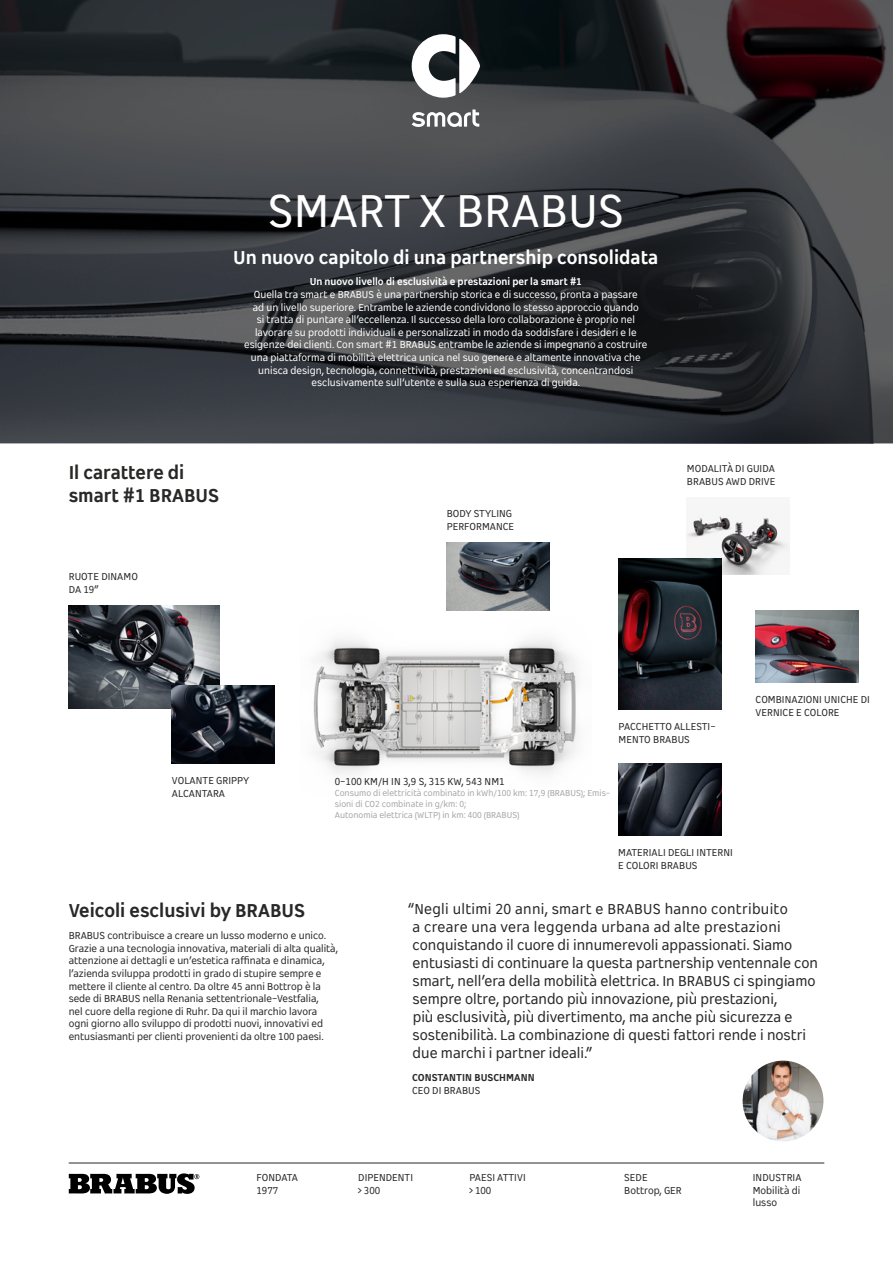
<style>
.page{position:relative;width:893px;height:1263px;background:#fff}
.page>*{position:absolute;margin:0;border:0;box-sizing:border-box;transform-origin:0 0}
.t1{font:48px "FO Rsmart Sans";letter-spacing:.005em;color:#fff}
.t2{font:700 19.5px/23.4px "FO Rsmart Sans";color:#282827}
.t3{font:700 19.5px "FO Rsmart Sans";color:#fff}
.t4{font:15px/18px "FO Rsmart Sans";color:#282827}
.t5{font:10.5px/12.6px "FO Rsmart Sans";color:#282827}
.t6{font:10.5px/12.6px "FO Rsmart Sans";color:#fff;text-align:center}
.t7{font:700 10.5px "FO Rsmart Sans";color:#fff}
.t8{font:700 10.5px "FO Rsmart Sans";letter-spacing:.005em;color:#282827}
.t9{font:9px/10.8px "FO Rsmart Sans";color:#a7a7a8}
</style>
<div class="page">
<img style="left:313px;top:610px;width:265px;height:164px">
<svg style="left:0;top:0;width:893px;height:443px;background:#35373b"></svg>
<svg style="left:412px;top:110px;width:67px;height:17px"></svg>
<svg style="left:412px;top:34px;width:68px;height:64px"></svg>
<hr style="left:69px;top:1162px;width:755px;height:1px;background:#282827">
<img style="left:687px;top:514px;width:103px;height:61px">
<img style="left:446px;top:542px;width:103px;height:68px">
<img style="left:68px;top:605px;width:152px;height:103px">
<img style="left:618px;top:558px;width:103px;height:151px">
<img style="left:756px;top:610px;width:103px;height:73px">
<img style="left:172px;top:685px;width:103px;height:78px">
<img style="left:618px;top:763px;width:103px;height:72px">
<img style="left:743px;top:1061px;width:80px;height:80px;border-radius:40px">
<svg style="left:69px;top:1173px;width:130px;height:21px"></svg>
<h1 class="t1" style="left:268px;top:179px;width:357px">SMART X BRABUS</h1>
<h2 class="t3" style="left:233px;top:244px;width:426px">Un nuovo capitolo di una partnership consolidata</h2>
<p class="t7" style="left:310px;top:275px;width:274px">Un nuovo livello di esclusività e prestazioni per la smart #1</p>
<p class="t6" style="left:244px;top:288px;width:405px">Quella tra smart e BRABUS è una partnership storica e di successo, pronta a passare<br>ad un livello superiore. Entrambe le aziende condividono lo stesso approccio quando<br>si tratta di puntare all’eccellenza. Il successo della loro collaborazione è proprio nel lavorare su prodotti individuali e personalizzati in modo da soddisfare i desideri e le esigenze dei clienti. Con smart #1 BRABUS entrambe le aziende si impegnano a costruire una piattaforma di mobilità elettrica unica nel suo genere e altamente innovativa che unisca design, tecnologia, connettività, prestazioni ed esclusività, concentrandosi esclusivamente sull‘utente e sulla sua esperienza di guida.</p>
<h2 class="t2" style="left:69px;top:460px;width:152px">Il carattere di smart #1 BRABUS</h2>
<p class="t5" style="left:69px;top:570px;width:71px">RUOTE DINAMO<br>DA 19”</p>
<p class="t5" style="left:447px;top:507px;width:69px">BODY STYLING<br>PERFORMANCE</p>
<p class="t5" style="left:687px;top:462px;width:90px">MODALITÀ DI GUIDA<br>BRABUS AWD DRIVE</p>
<p class="t5" style="left:619px;top:720px;width:99px">PACCHETTO ALLESTI-<br>MENTO BRABUS</p>
<p class="t5" style="left:756px;top:693px;width:116px">COMBINAZIONI UNICHE DI<br>VERNICE E COLORE</p>
<p class="t5" style="left:172px;top:774px;width:79px">VOLANTE GRIPPY<br>ALCANTARA</p>
<p class="t5" style="left:335px;top:775px;width:171px">0-100 KM/H IN 3,9 S, 315 KW, 543 NM1</p>
<p class="t9" style="left:335px;top:787px;width:277px">Consumo di elettricità combinato in kWh/100 km: 17,9 (BRABUS); Emis&shy;sioni di CO2 combinate in g/km: 0;<br>Autonomia elettrica (WLTP) in km: 400 (BRABUS)</p>
<p class="t5" style="left:618px;top:846px;width:116px">MATERIALI DEGLI INTERNI<br>E COLORI BRABUS</p>
<h2 class="t2" style="left:69px;top:898px;width:238px">Veicoli esclusivi by BRABUS</h2>
<p class="t5" style="left:69px;top:929px;width:271px">BRABUS contribuisce a creare un lusso moderno e unico.<br>Grazie a una tecnologia innovativa, materiali di alta qualità, attenzione ai dettagli e un’estetica raffinata e dinamica, l’azienda sviluppa prodotti in grado di stupire sempre e mettere il cliente al centro. Da oltre 45 anni Bottrop è la sede di BRABUS nella Renania settentrionale-Vestfalia,<br>nel cuore della regione di Ruhr. Da qui il marchio lavora ogni giorno allo sviluppo di prodotti nuovi, innovativi ed entusiasmanti per clienti provenienti da oltre 100 paesi.</p>
<p class="t4" style="left:413px;top:899px;width:407px;text-indent:-5px">“Negli ultimi 20 anni, smart e BRABUS hanno contribuito<br>a creare una vera leggenda urbana ad alte prestazioni conquistando il cuore di innumerevoli appassionati. Siamo entusiasti di continuare la questa partnership ventennale con smart, nell’era della mobilità elettrica. In BRABUS ci spingiamo sempre oltre, portando più innovazione, più prestazioni,<br>più esclusività, più divertimento, ma anche più sicurezza e sostenibilità. La combinazione di questi fattori rende i nostri due marchi i partner ideali.”</p>
<p class="t8" style="left:412px;top:1071px;width:124px">CONSTANTIN BUSCHMANN</p>
<p class="t5" style="left:412px;top:1084px;width:70px">CEO DI BRABUS</p>
<p class="t5" style="left:256px;top:1171px;width:43px">FONDATA<br>1977</p>
<p class="t5" style="left:358px;top:1171px;width:56px">DIPENDENTI &gt; 300</p>
<p class="t5" style="left:469px;top:1171px;width:58px">PAESI ATTIVI &gt; 100</p>
<p class="t5" style="left:624px;top:1171px;width:59px">SEDE<br>Bottrop, GER</p>
<p class="t5" style="left:753px;top:1171px;width:50px;text-align:justify">INDUSTRIA Mobilità di lusso</p>
</div>
